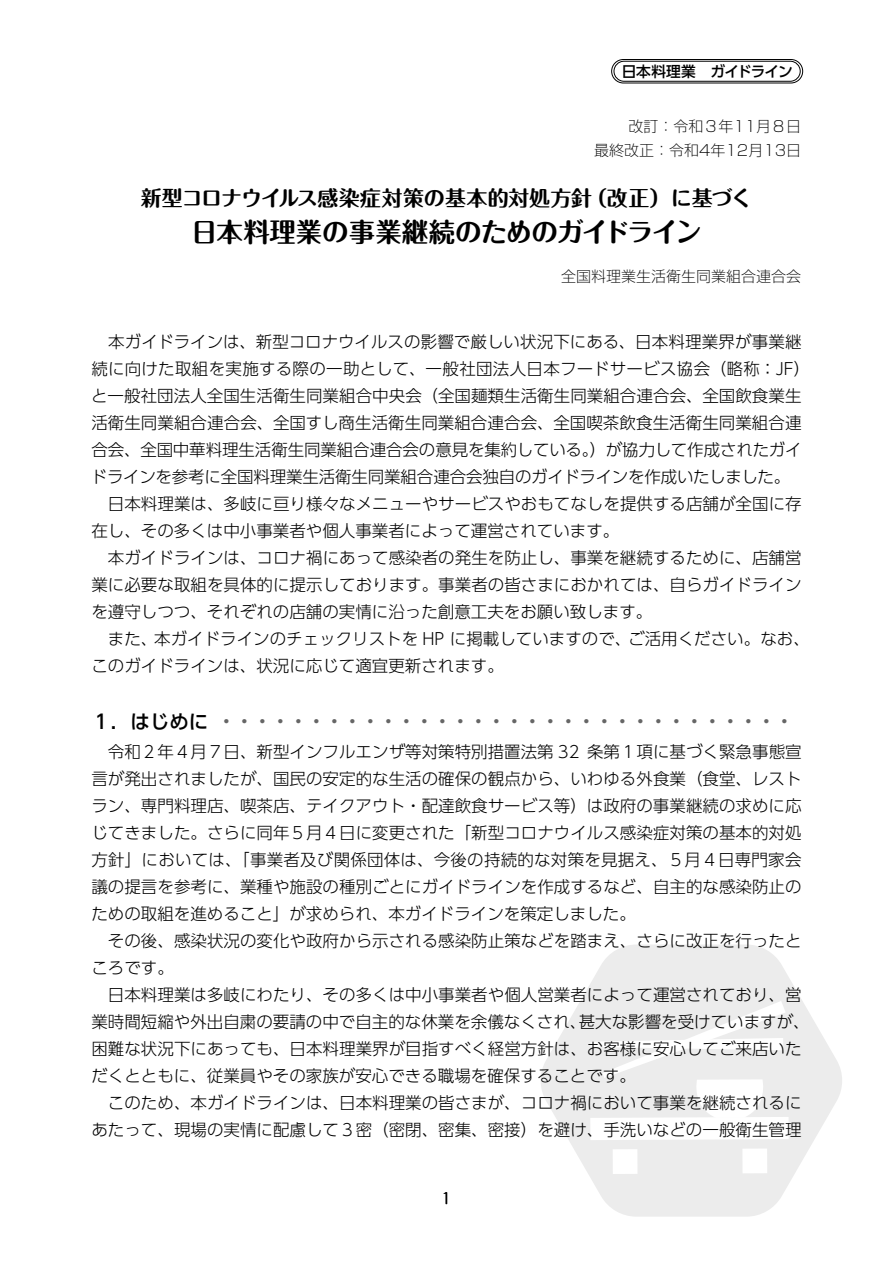
<style>
.page{position:relative;width:893px;height:1263px;background:#fff}
.page>*{position:absolute;margin:0;border:0;box-sizing:border-box;transform-origin:0 0}
.t1{font:700 26.4px "Maru Fo Pro";letter-spacing:-.025em;color:#000}
.t2{font:700 21px "Maru Fo Pro";letter-spacing:-.01em;color:#000}
.t3{font:500 18px "UD Shin Go Pro";color:#666}
.t4{font:300 16.5px/27px "UD Shin Go Pro";color:#000}
.t5{font:300 expanded 15px/24px "Shin Go Pro";color:#000;text-align:right}
.t6{font:15px "Maru Fo Pro";color:#000}
.t7{font:500 14.7px "UD Shin Go Pro";letter-spacing:-.045em;color:#000}
.s1{font-size:19.5px;color:#000}
</style>
<div class="page">
<svg style="left:541px;top:945px;width:301px;height:272px;fill:#ececec"></svg>
<div style="left:613px;top:1149px;width:24px;height:25px;background:#fff"></div>
<div style="left:742px;top:1148px;width:25px;height:25px;background:#fff"></div>
<svg style="left:590px;top:1001px;width:199px;height:139px"></svg>
<div style="left:614px;top:61px;width:186px;height:20px;border:1px solid #000;border-radius:10px"></div>
<div style="left:611px;top:59px;width:192px;height:24px;border:1px solid #000;border-radius:12px"></div>
<p class="t7" style="left:622px;top:60px;width:173px">日本料理業　ガイドライン</p>
<p class="t5" style="left:594px;top:113px;width:208px">改訂：令和３年11月８日<br>最終改正：令和4年12月13日</p>
<p class="t2" style="left:141px;top:181px;width:613px">新型コロナウイルス感染症対策の基本的対処方針（改正）に基づく</p>
<h1 class="t1" style="left:191px;top:211px;width:512px">日本料理業の事業継続のためのガイドライン</h1>
<p class="t5" style="left:561px;top:262px;width:241px">全国料理業生活衛生同業組合連合会</p>
<p class="t4" style="left:91px;top:328px;width:721px">　本ガイドラインは、新型コロナウイルスの影響で厳しい状況下にある、日本料理業界が事業継続に向けた取組を実施する際の一助として、一般社団法人日本フードサービス協会（略称：JF）と一般社団法人全国生活衛生同業組合中央会（全国麺類生活衛生同業組合連合会、全国飲食業生活衛生同業組合連合会、全国すし商生活衛生同業組合連合会、全国喫茶飲食生活衛生同業組合連合会、全国中華料理生活衛生同業組合連合会の意見を集約している。）が協力して作成されたガイドラインを参考に全国料理業生活衛生同業組合連合会独自のガイドラインを作成いたしました。　日本料理業は、多岐に亘り様々なメニューやサービスやおもてなしを提供する店舗が全国に存在し、その多くは中小事業者や個人事業者によって運営されています。<br>　本ガイドラインは、コロナ禍にあって感染者の発生を防止し、事業を継続するために、店舗営業に必要な取組を具体的に提示しております。事業者の皆さまにおかれては、自らガイドラインを遵守しつつ、それぞれの店舗の実情に沿った創意工夫をお願い致します。<br>　また、本ガイドラインのチェックリストを HP に掲載していますので、ご活用ください。なお、このガイドラインは、状況に応じて適宜更新されます。</p>
<p class="t3" style="left:91px;top:707px;width:703px"><span class="s1">１．はじめに</span>・・・・・・・・・・・・・・・・・・・・・・・・・・・・・・・・・</p>
<p class="t4" style="left:91px;top:737px;width:720px">　令和２年４月７日、新型インフルエンザ等対策特別措置法第 32 条第１項に基づく緊急事態宣言が発出されましたが、国民の安定的な生活の確保の観点から、いわゆる外食業（食堂、レストラン、専門料理店、喫茶店、テイクアウト・配達飲食サービス等）は政府の事業継続の求めに応じてきました。さらに同年５月４日に変更された「新型コロナウイルス感染症対策の基本的対処方針」においては、「事業者及び関係団体は、今後の持続的な対策を見据え、５月４日専門家会議の提言を参考に、業種や施設の種別ごとにガイドラインを作成するなど、自主的な感染防止のための取組を進めること」が求められ、本ガイドラインを策定しました。<br>　その後、感染状況の変化や政府から示される感染防止策などを踏まえ、さらに改正を行ったところです。<br>　日本料理業は多岐にわたり、その多くは中小事業者や個人営業者によって運営されており、営業時間短縮や外出自粛の要請の中で自主的な休業を余儀なくされ、甚大な影響を受けていますが、困難な状況下にあっても、日本料理業界が目指すべく経営方針は、お客様に安心してご来店いただくとともに、従業員やその家族が安心できる職場を確保することです。<br>　このため、本ガイドラインは、日本料理業の皆さまが、コロナ禍において事業を継続されるにあたって、現場の実情に配慮して３密（密閉、密集、密接）を避け、手洗いなどの一般衛生管理</p>
<p class="t6" style="left:442px;top:1186px;width:11px">1</p>
</div>
